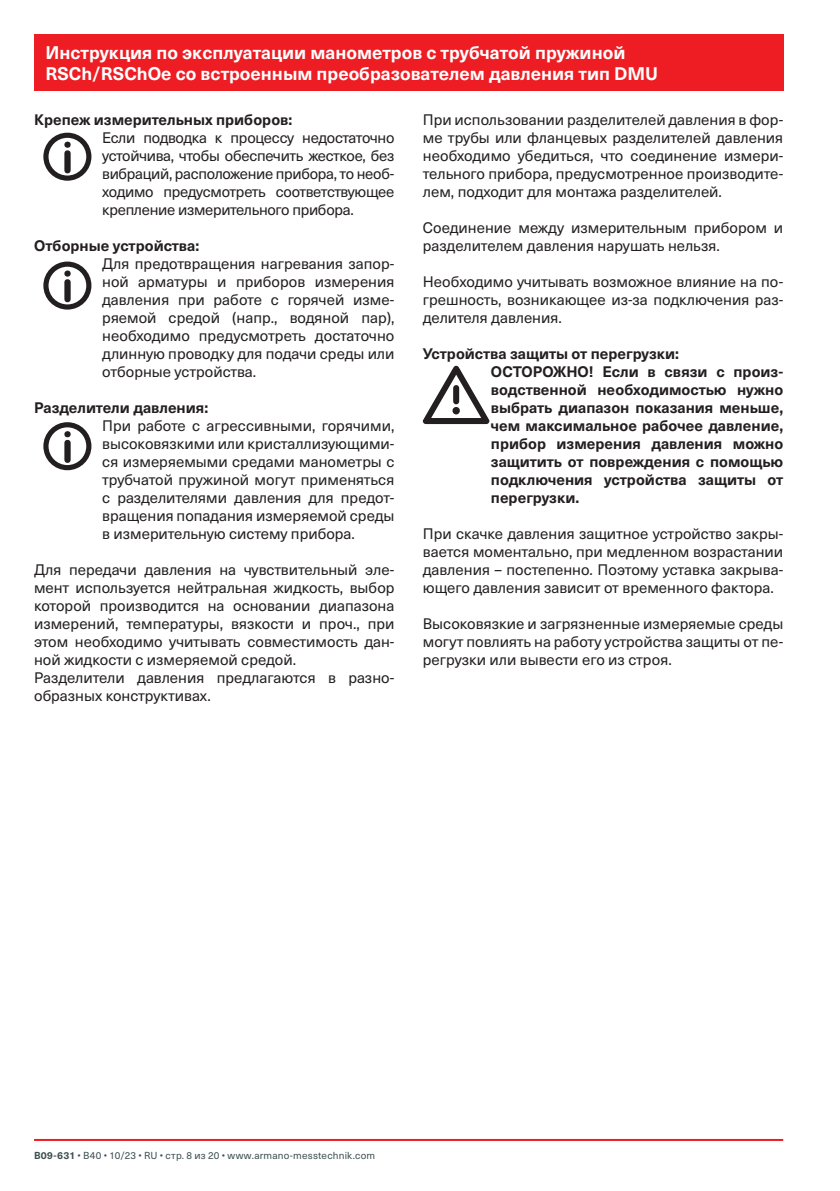
<style>
.page{position:relative;width:840px;height:1191px;background:#fff}
.page>*{position:absolute;margin:0;border:0;box-sizing:border-box;transform-origin:0 0}
.t1{font:700 18px/21.6px "Neue Haas Unica W1 G";color:#fff}
.t2{font:15px/18px "Neue Haas Unica W1 G";color:#231f20;text-align:justify}
.t3{font:700 15px/18px "Neue Haas Unica W1 G";color:#231f20}
.t4{font:10px "Neue Haas Unica W1 G";letter-spacing:.02em;color:#3d4f51}
.s1{font-weight:700}
</style>
<div class="page">
<hr style="left:34px;top:1139px;width:748px;height:2px;background:#ee1d23">
<div style="left:34px;top:34px;width:748px;height:57px;background:#ee1d23"></div>
<div style="left:43px;top:133px;width:48px;height:48px;border:5px solid #231f20;border-radius:50%"></div>
<svg style="left:64px;top:142px;width:7px;height:31px"></svg>
<div style="left:43px;top:261px;width:48px;height:48px;border:5px solid #231f20;border-radius:50%"></div>
<svg style="left:64px;top:270px;width:7px;height:32px"></svg>
<div style="left:43px;top:422px;width:48px;height:48px;border:5px solid #231f20;border-radius:50%"></div>
<svg style="left:64px;top:431px;width:7px;height:32px"></svg>
<svg style="left:422px;top:366px;width:67px;height:58px"></svg>
<div style="left:452px;top:407px;width:7px;height:7px;background:#231f20;border-radius:50%"></div>
<p class="t1" style="left:45px;top:40px;width:613px">Инструкция по эксплуатации манометров с трубчатой пружиной<br>RSCh/RSChOe со встроенным преобразователем давления тип DMU</p>
<p class="t3" style="left:34px;top:110px;width:260px">Крепеж измерительных приборов:</p>
<p class="t2" style="left:102px;top:128px;width:293px">Если подводка к процессу недостаточно устойчива, чтобы обеспечить жесткое, без вибраций, расположение прибора, то необ&shy;ходимо предусмотреть соответствующее крепление измерительного прибора.</p>
<p class="t3" style="left:34px;top:236px;width:167px">Отборные устройства:</p>
<p class="t2" style="left:102px;top:254px;width:293px">Для предотвращения нагревания запор&shy;ной арматуры и приборов измерения давления при работе с горячей изме&shy;ряемой средой (напр., водяной пар), необходимо предусмотреть достаточно длинную проводку для подачи среды или отборные устройства.</p>
<p class="t3" style="left:34px;top:398px;width:175px">Разделители давления:</p>
<p class="t2" style="left:102px;top:416px;width:293px">При работе с агрессивными, горячими, высоковязкими или кристаллизующими&shy;ся измеряемыми средами манометры с трубчатой пружиной могут применяться с разделителями давления для предот&shy;вращения попадания измеряемой среды в измерительную систему прибора.</p>
<p class="t2" style="left:34px;top:560px;width:362px;text-align:left">Для передачи давления на чувствительный эле&shy;мент используется нейтральная жидкость, выбор которой производится на основании диапазона измерений, температуры, вязкости и проч., при этом необходимо учитывать совместимость дан&shy;ной жидкости с измеряемой средой.<br>Разделители давления предлагаются в разно&shy;образных конструктивах.</p>
<p class="t2" style="left:422px;top:110px;width:362px">При использовании разделителей давления в фор&shy;ме трубы или фланцевых разделителей давления необходимо убедиться, что соединение измери&shy;тельного прибора, предусмотренное производите&shy;лем, подходит для монтажа разделителей.</p>
<p class="t2" style="left:422px;top:218px;width:361px">Соединение между измерительным прибором и разделителем давления нарушать нельзя.</p>
<p class="t2" style="left:422px;top:272px;width:362px">Необходимо учитывать возможное влияние на по&shy;грешность, возникающее из-за подключения раз&shy;делителя давления.</p>
<p class="t3" style="left:490px;top:344px;width:293px;text-indent:-68px">Устройства защиты от перегрузки:<br>ОСТОРОЖНО! Если в связи с произ&shy;водственной необходимостью нужно выбрать диапазон показания меньше, чем максимальное рабочее давление, прибор измерения давления можно защитить от повреждения с помощью подключения устройства защиты от перегрузки.</p>
<p class="t2" style="left:422px;top:524px;width:362px">При скачке давления защитное устройство закры&shy;вается моментально, при медленном возрастании давления – постепенно. Поэтому уставка закрыва&shy;ющего давления зависит от временного фактора.</p>
<p class="t2" style="left:422px;top:614px;width:362px">Высоковязкие и загрязненные измеряемые среды могут повлиять на работу устройства защиты от пе&shy;регрузки или вывести его из строя.</p>
<p class="t4" style="left:34px;top:1148px;width:342px"><span class="s1">B09-631</span> • B40 • 10/23 • RU • стр. 8 из 20 • www.armano-messtechnik.com</p>
</div>
